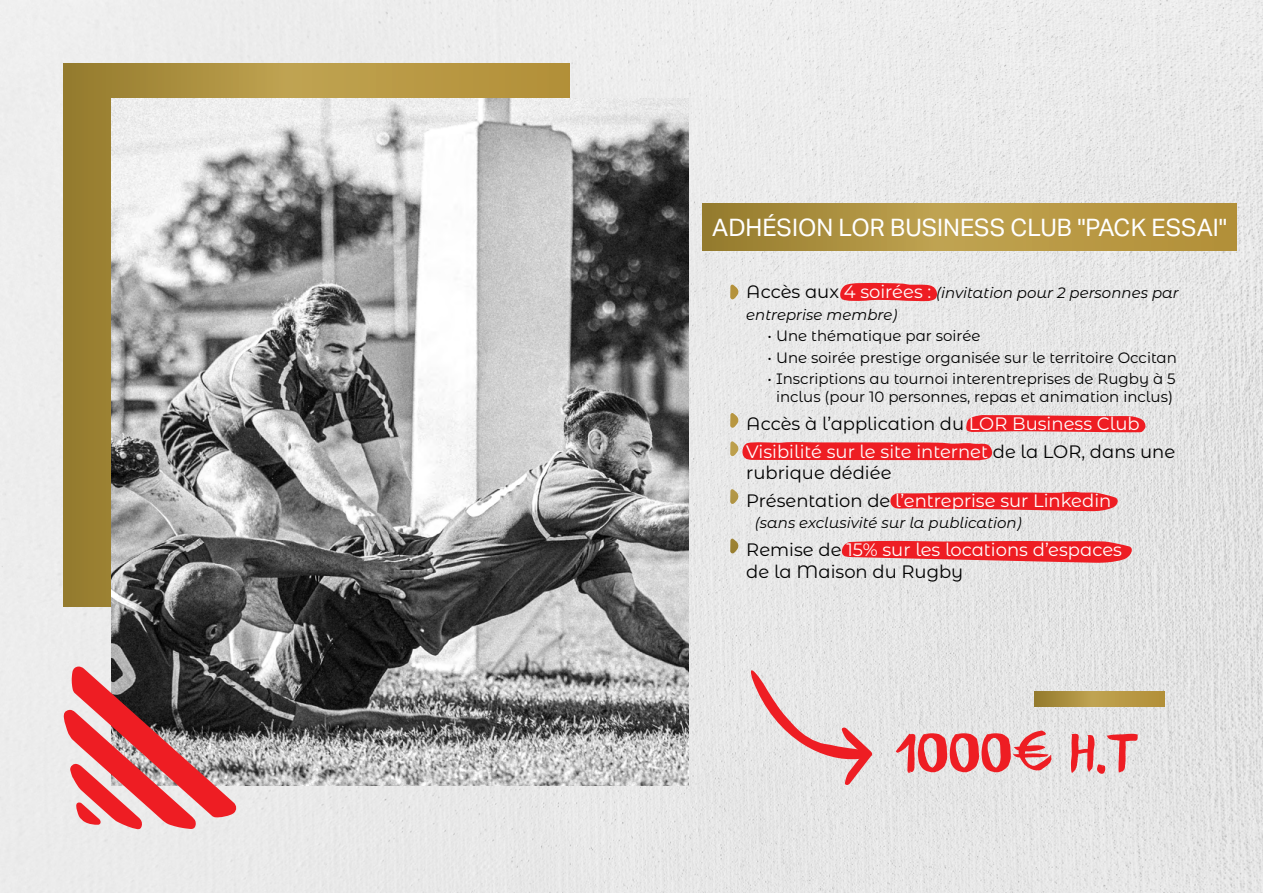
<style>
.page{position:relative;width:1263px;height:893px;background:#fff}
.page>*{position:absolute;margin:0;border:0;box-sizing:border-box;transform-origin:0 0}
.t1{font:60px "Banaue";color:#ee1d23}
.t2{font:24px "Aktiv Grotesk";color:#fff}
.t3{font:18px/21.6px "Montserrat Alternates";color:#000}
.t4{font:18px/21.6px "Montserrat Alternates";color:#fff}
.t5{font:15px/18.6px "Montserrat Alternates";color:#000;text-align:center}
.t6{font:italic 15px/21.6px "Montserrat Alternates";color:#000}
.s1{font-style:normal;font-size:18px}
.s2{font-style:normal;font-size:18px;color:#fff}
.s3{color:#fff}
.s4{color:#000}
</style>
<div class="page">
<img style="left:0;top:0;width:1263px;height:893px">
<svg style="left:64px;top:64px;width:506px;height:543px;background:#a28737"></svg>
<img style="left:111px;top:98px;width:578px;height:688px">
<svg style="left:63px;top:666px;width:174px;height:164px;background:#b36769"></svg>
<svg style="left:703px;top:204px;width:533px;height:47px;background:#b19441"></svg>
<svg style="left:838px;top:282px;width:101px;height:20px;background:#ec4a4f"></svg>
<svg style="left:965px;top:414px;width:181px;height:19px;background:#ec4146"></svg>
<svg style="left:888px;top:491px;width:231px;height:20px;background:#ec4348"></svg>
<svg style="left:838px;top:540px;width:297px;height:23px;background:#eb494d"></svg>
<svg style="left:730px;top:285px;width:8px;height:15px"></svg>
<svg style="left:730px;top:413px;width:8px;height:15px"></svg>
<svg style="left:730px;top:441px;width:265px;height:20px;background:#eb4245"></svg>
<svg style="left:730px;top:489px;width:8px;height:15px"></svg>
<svg style="left:730px;top:539px;width:8px;height:15px"></svg>
<svg style="left:1034px;top:692px;width:130px;height:14px;background:#b19341"></svg>
<svg style="left:751px;top:666px;width:122px;height:119px;background:#e6cbcc"></svg>
<p class="t2" style="left:712px;top:213px;width:516px">ADHÉSION LOR BUSINESS CLUB "PACK ESSAI"</p>
<p class="t6" style="left:746px;top:281px;width:434px"><span class="s1">Accès aux</span> <span class="s2">4 soirées :</span> (invitation pour 2 personnes par entreprise membre)</p>
<p class="t5" style="left:767px;top:326px;width:214px">• Une thématique par soirée</p>
<p class="t5" style="left:767px;top:348px;width:411px">• Une soirée prestige organisée sur le territoire Occitan</p>
<p class="t5" style="left:767px;top:369px;width:410px">• Inscriptions au tournoi interentreprises de Rugby à 5 inclus (pour 10 personnes, repas et animation inclus)</p>
<p class="t3" style="left:746px;top:412px;width:395px">Accès à l’application du <span class="s3">LOR Business Club</span></p>
<p class="t3" style="left:746px;top:440px;width:430px"><span class="s3">Visibilité sur le site internet</span> de la LOR, dans une rubrique dédiée</p>
<p class="t4" style="left:746px;top:489px;width:366px"><span class="s4">Présentation de</span> l’entreprise sur Linkedin</p>
<p class="t6" style="left:755px;top:512px;width:268px">(sans exclusivité sur la publication)</p>
<p class="t4" style="left:746px;top:538px;width:377px"><span class="s4">Remise de</span> 15% sur les locations d’espaces <span class="s4">de la Maison du Rugby</span></p>
<p class="t1" style="left:895px;top:730px;width:244px">1000€ H.T</p>
</div>
